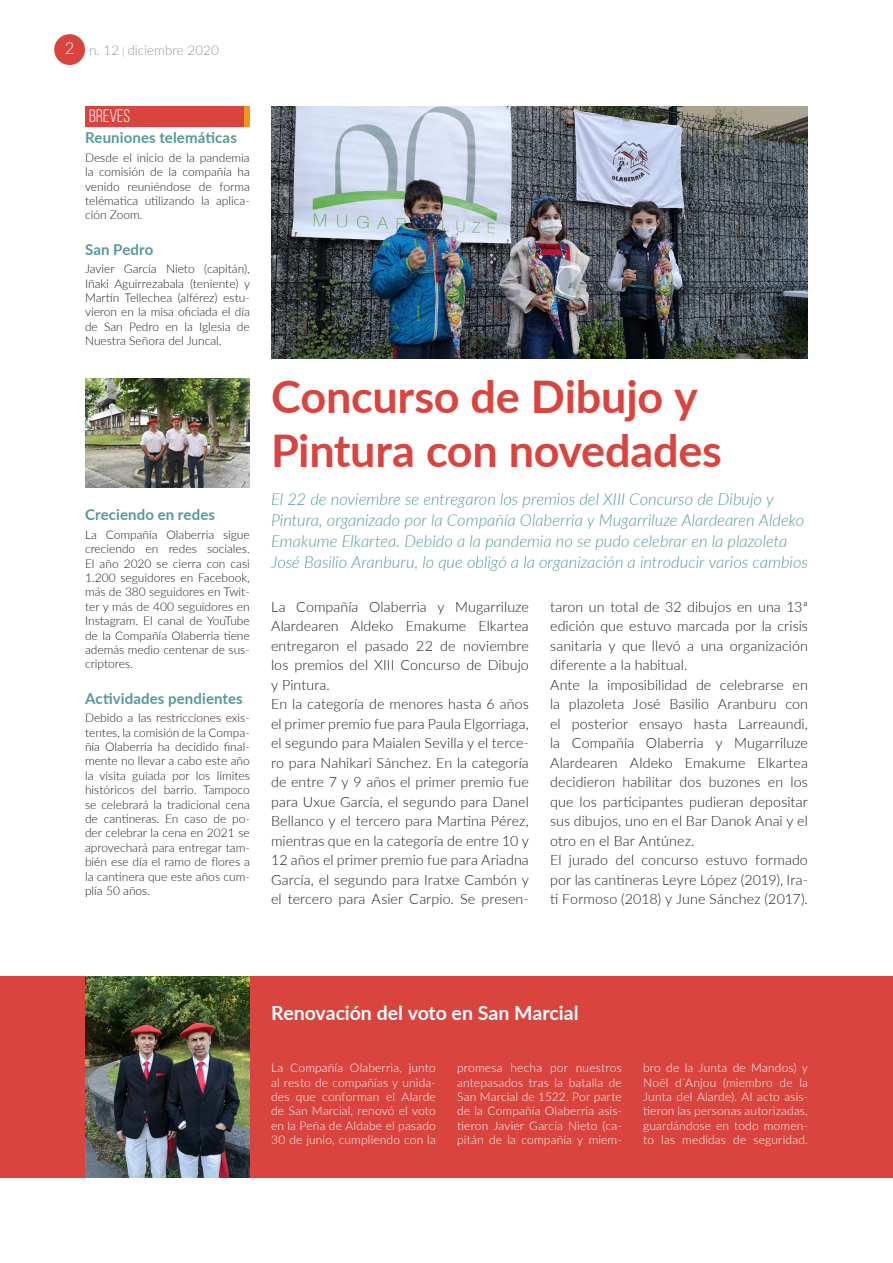
<style>
.page{position:relative;width:893px;height:1263px;background:#fff}
.page>*{position:absolute;margin:0;border:0;box-sizing:border-box;transform-origin:0 0}
.t1{font:700 45px/54px "Lato";letter-spacing:-.005em;color:#da443f}
.t2{font:700 19.5px "Lato";color:#fff}
.Box01-Title-TOP{font:18px "Bebas Neue";color:#fff}
.t3{font:italic 300 16.5px/21px "Lato";color:#55999b}
.Box01-Title{font:700 15px "Lato";letter-spacing:.01em;color:#55999b}
.Body_Text{font:300 14.25px/19.5px "Lato";letter-spacing:.005em;color:#231f20;text-align:justify}
.t4{font:300 13.5px "Lato";color:#939598}
.t5{font:300 12px/14.4px "Lato";color:#231f20;text-align:justify}
.t6{font:300 12px/14.4px "Lato";letter-spacing:.01em;color:#fff;text-align:justify}
.s1{font-size:16.5px;color:#fff}
.s2{font-size:10.5px}
</style>
<div class="page">
<div style="left:85px;top:106px;width:165px;height:20px;background:#da443f"></div>
<div style="left:244px;top:106px;width:6px;height:20px;background:#f1961f"></div>
<div style="left:54px;top:34px;width:31px;height:31px;background:#da443f;border-radius:50%"></div>
<div style="left:0;top:977px;width:893px;height:201px;background:#da443f"></div>
<img style="left:271px;top:106px;width:537px;height:252px">
<hr style="left:892px;top:977px;width:1px;height:201px;background:#55999b">
<hr style="left:892px;top:106px;width:1px;height:389px;background:#636366">
<img style="left:85px;top:977px;width:165px;height:201px">
<img style="left:85px;top:378px;width:165px;height:110px">
<p class="t4" style="left:65px;top:41px;width:156px"><span class="s1">2</span> n. 12 <span class="s2">|</span> diciembre 2020</p>
<p class="Box01-Title-TOP" style="left:89px;top:107px;width:42px">BREVES</p>
<p class="Box01-Title" style="left:85px;top:127px;width:153px">Reuniones telemáticas</p>
<p class="t5" style="left:85px;top:150px;width:166px">Desde el inicio de la pandemia la comisión de la compañía ha venido reuniéndose de forma telématica utilizando la aplica&shy;ción Zoom.</p>
<p class="Box01-Title" style="left:85px;top:238px;width:70px">San Pedro</p>
<p class="t5" style="left:85px;top:261px;width:167px">Javier García Nieto (capitán), Iñaki Aguirrezabala (teniente) y Martín Tellechea (alférez) estu&shy;vieron en la misa oficiada el día de San Pedro en la Iglesia de Nuestra Señora del Juncal.</p>
<p class="Box01-Title" style="left:85px;top:504px;width:132px">Creciendo en redes</p>
<p class="t5" style="left:85px;top:527px;width:166px">La Compañía Olaberria sigue creciendo en redes sociales.<br>El año 2020 se cierra con casi 1.200 seguidores en Facebook, más de 380 seguidores en Twit&shy;ter y más de 400 seguidores en Instagram. El canal de YouTube de la Compañía Olaberria tiene además medio centenar de sus&shy;criptores.</p>
<p class="Box01-Title" style="left:85px;top:687px;width:159px">Actividades pendientes</p>
<p class="t5" style="left:85px;top:710px;width:166px">Debido a las restricciones exis&shy;tentes, la comisión de la Compa&shy;ñía Olaberria ha decidido final&shy;mente no llevar a cabo este año la visita guiada por los límites históricos del barrio. Tampoco se celebrará la tradicional cena de cantineras. En caso de po&shy;der celebrar la cena en 2021 se aprovechará para entregar tam&shy;bién ese día el ramo de flores a la cantinera que este años cum&shy;plía 50 años.</p>
<p class="t1" style="left:271px;top:367px;width:452px">Concurso de Dibujo y<br>Pintura con novedades</p>
<p class="t3" style="left:271px;top:488px;width:538px">El 22 de noviembre se entregaron los premios del XIII Concurso de Dibujo y Pintura, organizado por la Compañía Olaberria y Mugarriluze Alardearen Aldeko Emakume Elkartea. Debido a la pandemia no se pudo celebrar en la plazoleta José Basilio Aranburu, lo que obligó a la organización a introducir varios cambios</p>
<p class="Body_Text" style="left:271px;top:596px;width:259px">La Compañía Olaberria y Mugarriluze Alardearen Aldeko Emakume Elkartea entregaron el pasado 22 de noviembre los premios del XIII Concurso de Dibujo y Pintura.</p>
<p class="Body_Text" style="left:271px;top:694px;width:259px">En la categoría de menores hasta 6 años el primer premio fue para Paula Elgorriaga, el segundo para Maialen Sevilla y el terce&shy;ro para Nahikari Sánchez. En la categoría de entre 7 y 9 años el primer premio fue para Uxue García, el segundo para Danel Bellanco y el tercero para Martina Pérez, mientras que en la categoría de entre 10 y 12 años el primer premio fue para Ariadna García, el segundo para Iratxe Cambón y el tercero para Asier Carpio. Se presen-</p>
<p class="Body_Text" style="left:550px;top:596px;width:259px">taron un total de 32 dibujos en una 13ª edición que estuvo marcada por la crisis sanitaria y que llevó a una organización diferente a la habitual.</p>
<p class="Body_Text" style="left:550px;top:674px;width:259px">Ante la imposibilidad de celebrarse en la plazoleta José Basilio Aranburu con el posterior ensayo hasta Larreaundi, la Compañía Olaberria y Mugarriluze Alardearen Aldeko Emakume Elkartea decidieron habilitar dos buzones en los que los participantes pudieran depositar sus dibujos, uno en el Bar Danok Anai y el otro en el Bar Antúnez.</p>
<p class="Body_Text" style="left:550px;top:850px;width:259px">El jurado del concurso estuvo formado por las cantineras Leyre López (2019), Ira&shy;ti Formoso (2018) y June Sánchez (2017).</p>
<p class="t2" style="left:271px;top:999px;width:309px">Renovación del voto en San Marcial</p>
<p class="t6" style="left:271px;top:1060px;width:166px">La Compañía Olaberria, junto al resto de compañías y unida&shy;des que conforman el Alarde de San Marcial, renovó el voto en la Peña de Aldabe el pasado 30 de junio, cumpliendo con la</p>
<p class="t6" style="left:457px;top:1060px;width:166px">promesa hecha por nuestros antepasados tras la batalla de San Marcial de 1522. Por parte de la Compañía Olaberria asis&shy;tieron Javier García Nieto (ca&shy;pitán de la compañía y miem-</p>
<p class="t6" style="left:643px;top:1060px;width:166px">bro de la Junta de Mandos) y Noël d´Anjou (miembro de la Junta del Alarde). Al acto asis&shy;tieron las personas autorizadas, guardándose en todo momen&shy;to las medidas de seguridad.</p>
</div>
